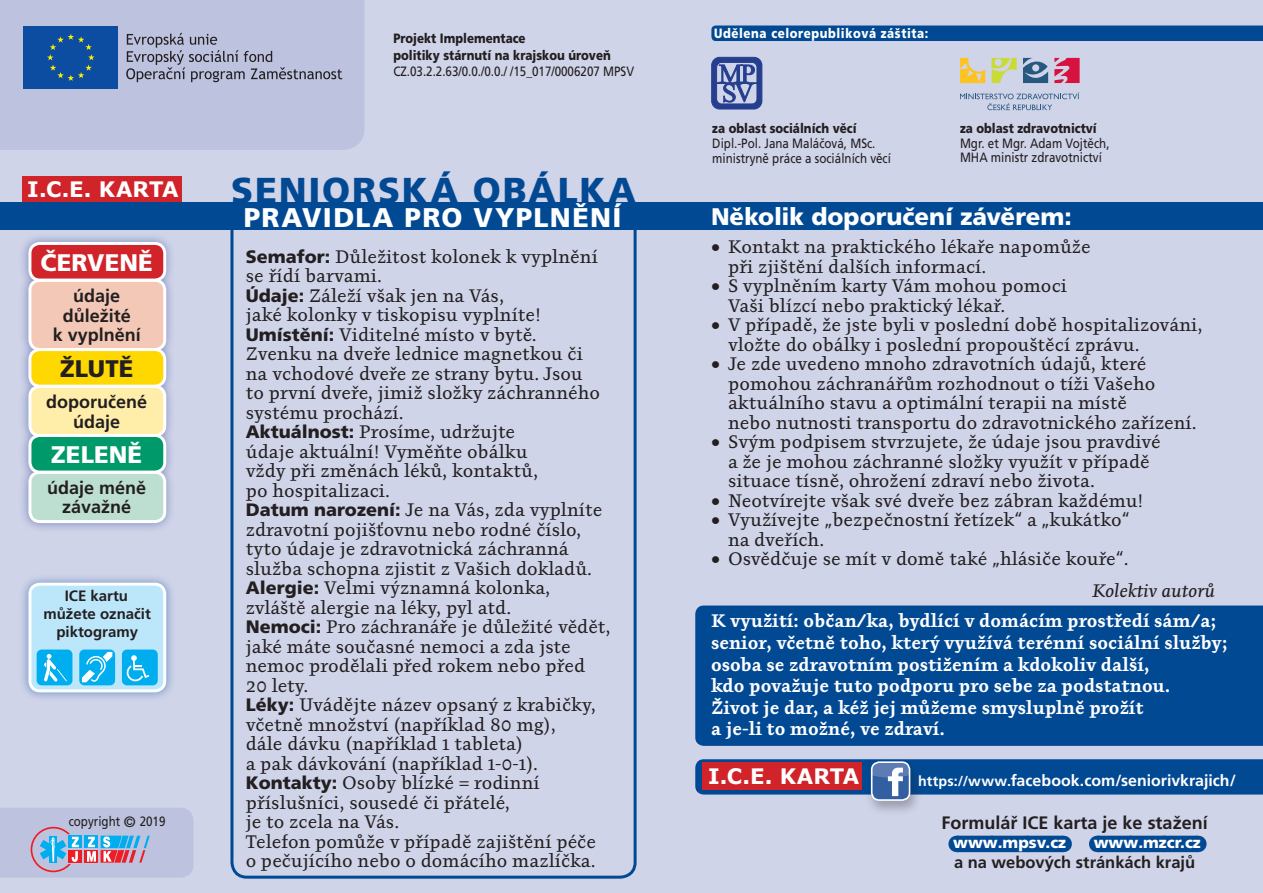
<style>
.page{position:relative;width:1263px;height:893px;background:#d0d4e9}
.page>*{position:absolute;margin:0;border:0;box-sizing:border-box;transform-origin:0 0}
.t1{font:900 36px "Frutiger LT Pro";letter-spacing:.05em;color:#024994}
.t2{font:900 27px "Frutiger LT Pro";letter-spacing:.05em;color:#fff}
.t3{font:900 24px "Frutiger LT Pro";color:#fff}
.t4{font:900 24px "Frutiger LT Pro";color:#231f20}
.t5{font:700 21.3px "Verdana";letter-spacing:-.005em;color:#fff}
.t6{font:18px/19.5px "Pepone";color:#231f20}
.t7{font:700 18px/21.6px "Pepone";color:#fff}
.t8{font:700 18px/19.5px "Frutiger LT Pro";color:#231f20;text-align:center}
.t9{font:italic 18px "Pepone";color:#231f20}
.t10{font:700 16.5px "Frutiger LT Pro";color:#231f20}
.t11{font:700 15.9px "Frutiger LT Pro";color:#fff}
.t12{font:900 15.75px "Frutiger LT Pro";color:#fff}
.t13{font:700 15px/18px "Frutiger LT Pro";color:#231f20;text-align:center}
.t14{font:13.5px/14.4px "Frutiger LT Pro";color:#231f20;scale:.86 1}
.t15{font:900 13.5px/16.5px "Frutiger LT Pro";color:#231f20;scale:.86 1}
.t16{font:900 13.5px "Frutiger LT Pro";letter-spacing:.05em;color:#fff;scale:.86 1}
.s1{font-style:italic;font-size:15px}
.s2{font-family:"Frutiger LT Pro";font-weight:900}
.s3{font-size:14.25px}
</style>
<div class="page">
<div style="left:0;top:0;width:364px;height:150px;background:#bdc3df"></div>
<div style="left:24px;top:26px;width:94px;height:63px;background:#0d4da1"></div>
<svg style="left:47px;top:34px;width:48px;height:47px"></svg>
<svg style="left:126px;top:33px;width:216px;height:49px;background:#a7acc4"></svg>
<svg style="left:712px;top:57px;width:50px;height:52px"></svg>
<svg style="left:960px;top:92px;width:119px;height:18px"></svg>
<svg style="left:1054px;top:58px;width:25px;height:25px"></svg>
<svg style="left:991px;top:58px;width:26px;height:25px"></svg>
<svg style="left:960px;top:58px;width:25px;height:25px"></svg>
<svg style="left:1023px;top:57px;width:25px;height:26px"></svg>
<div style="left:22px;top:176px;width:159px;height:27px;background:#d1232a"></div>
<div style="left:19px;top:232px;width:157px;height:301px;background:#253f8e;opacity:.49"></div>
<div style="left:30px;top:280px;width:135px;height:70px;background:#f3c8b6;border-radius:10px"></div>
<div style="left:28px;top:279px;width:138px;height:72px;border:3px solid #fff;border-radius:10px"></div>
<div style="left:30px;top:386px;width:135px;height:50px;background:#fea;border-radius:10px"></div>
<div style="left:28px;top:385px;width:138px;height:52px;border:3px solid #fff;border-radius:10px"></div>
<div style="left:30px;top:472px;width:135px;height:50px;background:#bddfd2;border-radius:10px"></div>
<div style="left:28px;top:471px;width:138px;height:52px;border:3px solid #fff;border-radius:10px"></div>
<div style="left:30px;top:243px;width:135px;height:37px;background:#d1232a;border-radius:10px"></div>
<div style="left:28px;top:242px;width:138px;height:40px;border:3px solid #fff;border-radius:10px"></div>
<div style="left:30px;top:350px;width:135px;height:36px;background:#ffd801;border-radius:10px"></div>
<div style="left:28px;top:348px;width:138px;height:40px;border:3px solid #fff;border-radius:10px"></div>
<div style="left:30px;top:435px;width:135px;height:37px;background:#009969;border-radius:10px"></div>
<div style="left:28px;top:434px;width:138px;height:40px;border:3px solid #fff;border-radius:10px"></div>
<div style="left:695px;top:605px;width:568px;height:141px;background:#024994"></div>
<div style="left:230px;top:206px;width:407px;height:673px;border:3px solid #024994;border-radius:15px"></div>
<div style="left:0;top:203px;width:1263px;height:27px;background:#024994"></div>
<svg style="left:0;top:808px;width:193px;height:70px;background:#b2b9d6"></svg>
<div style="left:865px;top:758px;width:57px;height:58px;background:#231f20;opacity:.3"></div>
<svg style="left:695px;top:759px;width:568px;height:41px;background:#4b578c"></svg>
<div style="left:871px;top:761px;width:39px;height:40px;border:2px solid #fff;border-radius:8px"></div>
<div style="left:711px;top:26px;width:552px;height:15px;background:#024994"></div>
<div style="left:957px;top:836px;width:106px;height:16px;background:#024994"></div>
<svg style="left:1063px;top:836px;width:1px;height:16px"></svg>
<div style="left:1097px;top:836px;width:100px;height:16px;background:#024994"></div>
<svg style="left:1197px;top:836px;width:1px;height:16px"></svg>
<div style="left:19px;top:573px;width:157px;height:129px;background:#024994;opacity:.49"></div>
<div style="left:30px;top:584px;width:135px;height:107px;background:#bce6fa;border-radius:10px"></div>
<div style="left:28px;top:583px;width:138px;height:109px;border:3px solid #fff;border-radius:10px"></div>
<div style="left:37px;top:649px;width:35px;height:36px;background:#00aeef;border-radius:5px"></div>
<svg style="left:44px;top:654px;width:23px;height:27px"></svg>
<div style="left:79px;top:649px;width:36px;height:36px;background:#00aeef;border-radius:5px"></div>
<svg style="left:82px;top:652px;width:30px;height:30px"></svg>
<div style="left:122px;top:649px;width:36px;height:36px;background:#00aeef;border-radius:5px"></div>
<svg style="left:127px;top:655px;width:22px;height:26px"></svg>
<p class="t5" style="left:27px;top:176px;width:153px">I.C.E. KARTA</p>
<h3 class="t3" style="left:40px;top:248px;width:114px">ČERVENĚ</h3>
<p class="t8" style="left:53px;top:286px;width:90px">údaje důležité<br>k vyplnění</p>
<h3 class="t4" style="left:60px;top:354px;width:75px">ŽLUTĚ</h3>
<p class="t8" style="left:46px;top:392px;width:102px">doporučené údaje</p>
<h3 class="t3" style="left:51px;top:440px;width:93px">ZELENĚ</h3>
<p class="t8" style="left:47px;top:478px;width:101px">údaje méně závažné</p>
<p class="t13" style="left:43px;top:587px;width:109px">ICE kartu můžete označit piktogramy</p>
<p class="t14" style="left:69px;top:814px;width:114px">copyright <span class="s1">©</span> 2019</p>
<p class="t15" style="left:393px;top:30px;width:254px">Projekt Implementace<br>politiky stárnutí na krajskou úroveň</p>
<p class="t14" style="left:393px;top:65px;width:281px">CZ.03.2.2.63/0.0./0.0./ /15_017/0006207 MPSV</p>
<h1 class="t1" style="left:231px;top:169px;width:406px">SENIORSKÁ OBÁLKA</h1>
<h2 class="t2" style="left:244px;top:202px;width:379px">PRAVIDLA PRO VYPLNĚNÍ</h2>
<p class="t6" style="left:246px;top:247px;width:366px"><span class="s2">Semafor:</span> Důležitost kolonek k vyplnění se řídí barvami.<br><span class="s2">Údaje:</span> Záleží však jen na Vás,<br>jaké kolonky v tiskopisu vyplníte!<br><span class="s2">Umístění:</span> Viditelné místo v bytě.<br>Zvenku na dveře lednice magnetkou či<br>na vchodové dveře ze strany bytu. Jsou<br>to první dveře, jimiž složky záchranného systému prochází.<br><span class="s2">Aktuálnost:</span> Prosíme, udržujte<br>údaje aktuální! Vyměňte obálku<br>vždy při změnách léků, kontaktů,<br>po hospitalizaci.<br><span class="s2">Datum narození:</span> Je na Vás, zda vyplníte zdravotní pojišťovnu nebo rodné číslo, tyto údaje je zdravotnická záchranná služba schopna zjistit z Vašich dokladů.<br><span class="s2">Alergie:</span> Velmi významná kolonka, zvláště alergie na léky, pyl atd.<br><span class="s2">Nemoci:</span> Pro záchranáře je důležité vědět, jaké máte současné nemoci a zda jste nemoc prodělali před rokem nebo před 20 lety.<br><span class="s2">Léky:</span> Uvádějte název opsaný z krabičky, včetně množství (například 80 mg),<br>dále dávku (například 1 tableta)<br>a pak dávkování (například 1-0-1).<br><span class="s2">Kontakty:</span> Osoby blízké = rodinní příslušníci, sousedé či přátelé,<br>je to zcela na Vás.<br>Telefon pomůže v případě zajištění péče o pečujícího nebo o domácího mazlíčka.</p>
<p class="t16" style="left:714px;top:26px;width:251px">Udělena celorepubliková záštita:</p>
<p class="t15" style="left:712px;top:120px;width:169px">za oblast sociálních věcí</p>
<p class="t14" style="left:712px;top:137px;width:209px">Dipl.-Pol. Jana Maláčová, MSc. ministryně práce a sociálních věcí</p>
<p class="t15" style="left:960px;top:120px;width:161px">za oblast zdravotnictví</p>
<p class="t14" style="left:960px;top:136px;width:175px">Mgr. et Mgr. Adam Vojtěch,<br>MHA ministr zdravotnictví</p>
<h3 class="t3" style="left:711px;top:202px;width:362px">Několik doporučení závěrem:</h3>
<p class="t6" style="left:728px;top:237px;width:364px;text-indent:-17px">• Kontakt na praktického lékaře napomůže při zjištění dalších informací.</p>
<p class="t6" style="left:728px;top:276px;width:341px;text-indent:-17px">• S vyplněním karty Vám mohou pomoci<br>Vaši blízcí nebo praktický lékař.</p>
<p class="t6" style="left:728px;top:315px;width:476px;text-indent:-17px">• V případě, že jste byli v poslední době hospitalizováni, vložte do obálky i poslední propouštěcí zprávu.</p>
<p class="t6" style="left:728px;top:354px;width:470px;text-indent:-17px">• Je zde uvedeno mnoho zdravotních údajů, které pomohou záchranářům rozhodnout o tíži Vašeho aktuálního stavu a optimální terapii na místě<br>nebo nutnosti transportu do zdravotnického zařízení.</p>
<p class="t6" style="left:728px;top:432px;width:434px;text-indent:-17px">• Svým podpisem stvrzujete, že údaje jsou pravdivé a že je mohou záchranné složky využít v případě situace tísně, ohrožení zdraví nebo života.</p>
<p class="t6" style="left:711px;top:491px;width:434px">• Neotvírejte však své dveře bez zábran každému!</p>
<p class="t6" style="left:728px;top:510px;width:403px;text-indent:-17px">• Využívejte „bezpečnostní řetízek“ a „kukátko“ na dveřích.</p>
<p class="t6" style="left:711px;top:549px;width:419px">• Osvědčuje se mít v domě také „hlásiče kouře“.</p>
<p class="t9" style="left:1092px;top:579px;width:125px">Kolektiv autorů</p>
<p class="t7" style="left:711px;top:611px;width:518px">K využití: občan/ka, bydlící v domácím prostředí sám/a; senior, včetně toho, který využívá terénní sociální služby; osoba se zdravotním postižením a kdokoliv další,<br>kdo považuje tuto podporu pro sebe za podstatnou.<br>Život je dar, a kéž jej můžeme smysluplně prožít<br>a je-li to možné, ve zdraví.</p>
<p class="t5" style="left:708px;top:762px;width:153px">I.C.E. KARTA</p>
<p class="t11" style="left:918px;top:771px;width:319px"><span class="s3">https://www.</span>facebook.com/seniorivkrajich/</p>
<p class="t8" style="left:941px;top:813px;width:268px">Formulář ICE karta je ke stažení</p>
<p class="t12" style="left:953px;top:833px;width:114px">www.mpsv.cz</p>
<p class="t12" style="left:1094px;top:833px;width:109px">www.mzcr.cz</p>
<p class="t10" style="left:954px;top:852px;width:243px">a na webových stránkách krajů</p>
</div>
